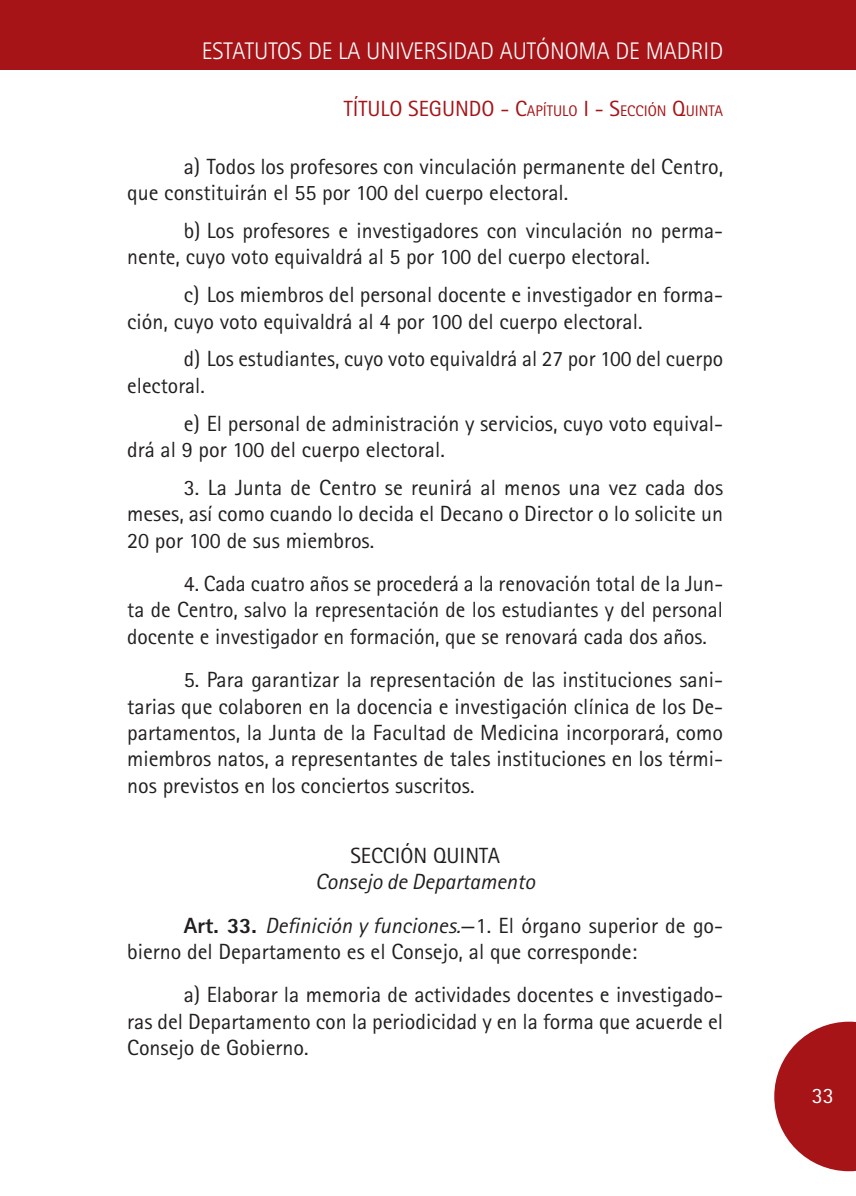
<style>
.page{position:relative;width:856px;height:1196px;background:#fff}
.page>*{position:absolute;margin:0;border:0;box-sizing:border-box;transform-origin:0 0}
.t1{font:300 24px "Rotis Sans Serif";color:#fff}
.Normal_Regular{font:22px/26.4px "Rotis Sans Serif";color:#231f20;text-align:justify}
.a{font:22px/26.4px "Rotis Sans Serif";color:#231f20}
.t2{font:22px "Rotis Sans Serif";color:#a61418}
.Títulos{font:italic 22px "Rotis Sans Serif";color:#231f20}
.Títulos-2{font:22px "Rotis Sans Serif";color:#231f20}
.t3{font:22px "Rotis Sans Serif";color:#fff}
.t4{font:15.4px "Rotis Sans Serif";color:#a61418}
.s1{font-size:15.4px}
.s2{font-size:22px}
.s3{font-weight:800}
.s4{font-style:italic}
</style>
<div class="page">
<svg style="left:774px;top:1021px;width:81px;height:150px"></svg>
<div style="left:0;top:0;width:855px;height:70px;background:#a61418"></div>
<p class="t1" style="left:202px;top:37px;width:522px">ESTATUTOS DE LA UNIVERSIDAD AUTÓNOMA DE MADRID</p>
<p class="t2" style="left:343px;top:96px;width:192px">TÍTULO SEGUNDO - C<span class="s1">APÍTULO</span></p>
<p class="t4" style="left:583px;top:102px;width:44px"><span class="s2">I - S</span>ECCI</p>
<p class="t4" style="left:647px;top:102px;width:47px">ÓN <span class="s2">Q</span>UINTA</p>
<p class="a" style="left:127px;top:153px;width:597px;text-indent:57px">a) Todos los profesores con vinculación permanente del Centro, que constituirán el 55 por 100 del cuerpo electoral.</p>
<p class="a" style="left:127px;top:217px;width:597px;text-indent:57px">b) Los profesores e investigadores con vinculación no perma&shy;nente, cuyo voto equivaldrá al 5 por 100 del cuerpo electoral.</p>
<p class="a" style="left:127px;top:281px;width:597px;text-indent:57px">c) Los miembros del personal docente e investigador en forma&shy;ción, cuyo voto equivaldrá al 4 por 100 del cuerpo electoral.</p>
<p class="a" style="left:127px;top:345px;width:597px;text-indent:57px">d) Los estudiantes, cuyo voto equivaldrá al 27 por 100 del cuerpo electoral.</p>
<p class="a" style="left:127px;top:410px;width:597px;text-indent:57px">e) El personal de administración y servicios, cuyo voto equival&shy;drá al 9 por 100 del cuerpo electoral.</p>
<p class="Normal_Regular" style="left:127px;top:474px;width:597px;text-indent:57px">3. La Junta de Centro se reunirá al menos una vez cada dos meses, así como cuando lo decida el Decano o Director o lo solicite un 20 por 100 de sus miembros.</p>
<p class="Normal_Regular" style="left:127px;top:570px;width:597px;text-indent:57px">4. Cada cuatro años se procederá a la renovación total de la Jun&shy;ta de Centro, salvo la representación de los estudiantes y del personal docente e investigador en formación, que se renovará cada dos años.</p>
<p class="Normal_Regular" style="left:127px;top:666px;width:597px;text-indent:57px">5. Para garantizar la representación de las instituciones sani&shy;tarias que colaboren en la docencia e investigación clínica de los De&shy;partamentos, la Junta de la Facultad de Medicina incorporará, como miembros natos, a representantes de tales instituciones en los térmi&shy;nos previstos en los conciertos suscritos.</p>
<p class="Títulos-2" style="left:350px;top:842px;width:151px">SECCIÓN QUINTA</p>
<p class="Títulos" style="left:315px;top:868px;width:221px">Consejo de Departamento</p>
<p class="Normal_Regular" style="left:127px;top:911px;width:597px;text-indent:57px"><span class="s3">Art. 33.</span> <span class="s4">Definición y funciones.</span>—1. El órgano superior de go&shy;bierno del Departamento es el Consejo, al que corresponde:</p>
<p class="a" style="left:127px;top:981px;width:597px;text-align:justify;text-indent:57px">a) Elaborar la memoria de actividades docentes e investigado&shy;ras del Departamento con la periodicidad y en la forma que acuerde el Consejo de Gobierno.</p>
<p class="t3" style="left:811px;top:1082px;width:23px">33</p>
</div>
